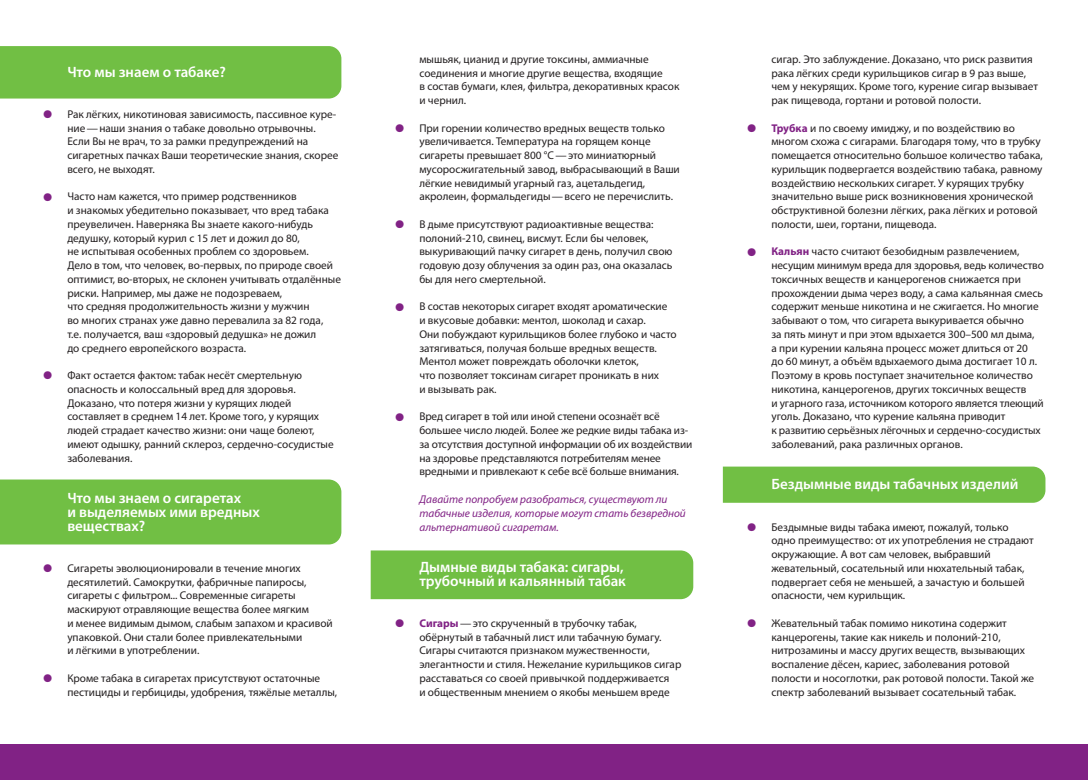
<style>
.page{position:relative;width:1088px;height:780px;background:#fff}
.page>*{position:absolute;margin:0;border:0;box-sizing:border-box;transform-origin:0 0}
.t1{font:37.5px "Myriad Pro";color:#812285}
.t2{font:600 15px/13.8px "Myriad Pro";color:#fff}
.t3{font:11.25px/13.8px "Myriad Pro";color:#231f20}
.t4{font:italic 11.25px/13.8px "Myriad Pro";color:#812285}
.s1{font-size:37.5px;color:#812285}
.s2{font-weight:700;color:#812285}
</style>
<div class="page">
<div style="left:0;top:46px;width:341px;height:52px;background:#71bf44"></div>
<div style="left:0;top:479px;width:341px;height:65px;background:#71bf44"></div>
<div style="left:371px;top:550px;width:322px;height:49px;background:#71bf44"></div>
<div style="left:723px;top:466px;width:322px;height:36px;background:#71bf44"></div>
<div style="left:0;top:744px;width:1088px;height:36px;background:#812285"></div>
<h2 class="t2" style="left:67px;top:66px;width:160px">Что мы знаем о табаке?</h2>
<h1 class="t1" style="left:43px;top:97px;width:12px">•</h1>
<p class="t3" style="left:67px;top:108px;width:273px">Рак лёгких, никотиновая зависимость, пассивное куре&shy;ние — наши знания о табаке довольно отрывочны.<br>Если Вы не врач, то за рамки предупреждений на сигарет ных пачках Ваши теоретические знания, скорее всего, не выходят.</p>
<h1 class="t1" style="left:43px;top:180px;width:12px">•</h1>
<p class="t3" style="left:67px;top:190px;width:275px">Часто нам кажется, что пример родственников<br>и знакомых убедительно показывает, что вред табака пре увеличен. Наверняка Вы знаете какого-нибудь дедушку, который курил с 15 лет и дожил до 80,<br>не испытывая особенных проблем со здоровьем.<br>Дело в том, что чело век, во-первых, по природе своей оптимист, во-вторых, не склонен учитывать отдалённые риски. Например, мы даже не подозреваем,<br>что средняя продолжительность жизни у мужчин<br>во многих странах уже давно перева лила за 82 года,<br>т.е. получается, ваш «здоровый дедуш ка» не дожил<br>до среднего европейского возраста.</p>
<h1 class="t1" style="left:43px;top:358px;width:12px">•</h1>
<p class="t3" style="left:67px;top:369px;width:268px">Факт остается фактом: табак несёт смертельную опасность и колоссальный вред для здоровья.<br>Доказано, что потеря жизни у курящих людей составляет в среднем 14 лет. Кроме того, у курящих людей страдает качество жизни: они чаще болеют, имеют одышку, ранний склероз, сердечно-сосудистые заболевания.</p>
<h2 class="t2" style="left:67px;top:492px;width:194px">Что мы знаем о сигаретах<br>и выделяемых ими вредных веществах?</h2>
<h1 class="t1" style="left:43px;top:551px;width:12px">•</h1>
<p class="t3" style="left:67px;top:562px;width:267px">Сигареты эволюционировали в течение многих десятилетий. Самокрутки, фабричные папиросы, сигареты с фильтром... Современные сигареты маскируют отравляющие вещества более мягким<br>и менее видимым дымом, слабым запахом и красивой упаковкой. Они стали более привлекательными<br>и лёгкими в употреблении.</p>
<h1 class="t1" style="left:43px;top:661px;width:12px">•</h1>
<p class="t3" style="left:67px;top:672px;width:271px">Кроме табака в сигаретах присутствуют остаточные пестициды и гербициды, удобрения, тяжёлые металлы,</p>
<p class="t3" style="left:419px;top:53px;width:262px">мышьяк, цианид и другие токсины, аммиачные соединения и многие другие вещества, входящие<br>в состав бумаги, клея, фильтра, декоративных красок и чернил.</p>
<h1 class="t1" style="left:394px;top:111px;width:12px">•</h1>
<p class="t3" style="left:419px;top:122px;width:262px">При горении количество вредных веществ только увеличивается. Температура на горящем конце сигареты превышает 800 °С — это миниатюрный мусоросжигательный завод, выбрасывающий в Ваши лёгкие невидимый угарный газ, ацетальдегид, акролеин, формальдегиды — всего не перечислить.</p>
<h1 class="t1" style="left:394px;top:207px;width:12px">•</h1>
<p class="t3" style="left:419px;top:218px;width:255px">В дыме присутствуют радиоактивные вещества: полоний-210, свинец, висмут. Если бы человек, выкуривающий пачку сигарет в день, получил свою годовую дозу облучения за один раз, она оказалась бы для него смертельной.</p>
<h1 class="t1" style="left:394px;top:290px;width:12px">•</h1>
<p class="t3" style="left:419px;top:300px;width:259px">В состав некоторых сигарет входят ароматические<br>и вкусовые добавки: ментол, шоколад и сахар.<br>Они побуждают курильщиков более глубоко и часто затягиваться, получая больше вредных веществ.<br>Ментол может повреждать оболочки клеток,<br>что позволяет токсинам сигарет проникать в них<br>и вызывать рак.</p>
<h1 class="t1" style="left:394px;top:400px;width:12px">•</h1>
<p class="t3" style="left:419px;top:410px;width:275px">Вред сигарет в той или иной степени осознаёт всё большее число людей. Более же редкие виды таба ка из&shy;за отсутствия доступной информации об их воздействии на здоровье представляются потребителям менее вредными и привлекают к себе всё больше внимания.</p>
<p class="t4" style="left:419px;top:493px;width:268px">Давайте попробуем разобраться, существуют ли табачные изделия, которые могут стать безвредной альтернативой сигаретам.</p>
<h2 class="t2" style="left:419px;top:561px;width:208px">Дымные виды табака: сигары, трубочный и кальянный табак</h2>
<p class="t3" style="left:419px;top:617px;width:264px;text-indent:-25px"><span class="s1">•</span> <span class="s2">Сигары</span> — это скрученный в трубочку табак, обёрнутый в табачный лист или табачную бумагу.<br>Сигары считаются признаком мужественности, элегантности и стиля. Нежелание курильщиков сигар расставаться со своей привычкой поддерживается<br>и общественным мнением о якобы меньшем вреде</p>
<p class="t3" style="left:771px;top:53px;width:268px">сигар. Это заблуждение. Доказано, что риск развития рака лёгких среди курильщиков сигар в 9 раз выше, чем у некурящих. Кроме того, курение сигар вызывает рак пищевода, гортани и ротовой полости.</p>
<p class="t3" style="left:771px;top:122px;width:273px;text-indent:-25px"><span class="s1">•</span> <span class="s2">Трубка</span> и по своему имиджу, и по воздействию во многом схожа с сигарами. Благодаря тому, что в трубку помещается относительно большое количество табака, курильщик подвергается воздействию табака, равному воздействию нескольких сигарет. У курящих трубку значительно выше риск возникновения хронической обструктивной болезни лёгких, рака лёгких и ротовой полости, шеи, гортани, пищевода.</p>
<p class="t3" style="left:771px;top:245px;width:274px;text-indent:-25px"><span class="s1">•</span> <span class="s2">Кальян</span> часто считают безобидным развлечением, несущим минимум вреда для здоровья, ведь количество токсичных веществ и канцерогенов снижается при прохождении дыма через воду, а сама кальянная смесь содержит меньше никотина и не сжигается. Но многие забывают о том, что сигарета выкуривается обычно<br>за пять минут и при этом вдыхается 300–500 мл дыма,<br>а при курении кальяна процесс может длиться от 20<br>до 60 минут, а объём вдыхаемого дыма достигает 10 л.<br>Поэтому в кровь поступает значительное количество никотина, канцерогенов, других токсичных веществ<br>и угарного газа, источником которого является тлеющий уголь. Доказано, что курение кальяна приводит<br>к развитию серьёзных лёгочных и сердечно-сосудистых заболеваний, рака различных органов.</p>
<h2 class="t2" style="left:771px;top:478px;width:248px">Бездымные виды табачных изделий</h2>
<h1 class="t1" style="left:746px;top:510px;width:12px">•</h1>
<p class="t3" style="left:771px;top:520px;width:264px">Бездымные виды табака имеют, пожалуй, только одно преимущество: от их употребления не страдают окружающие. А вот сам человек, выбравший жевательный, сосательный или нюхательный табак, подвергает себя не меньшей, а зачастую и большей опасности, чем курильщик.</p>
<h1 class="t1" style="left:746px;top:606px;width:12px">•</h1>
<p class="t3" style="left:771px;top:617px;width:264px">Жевательный табак помимо никотина содержит канцерогены, такие как никель и полоний-210, нитрозамины и массу других веществ, вызывающих воспаление дёсен, кариес, заболевания ротовой полости и носоглотки, рак ротовой полости. Такой же спектр заболеваний вызывает сосательный табак.</p>
</div>
